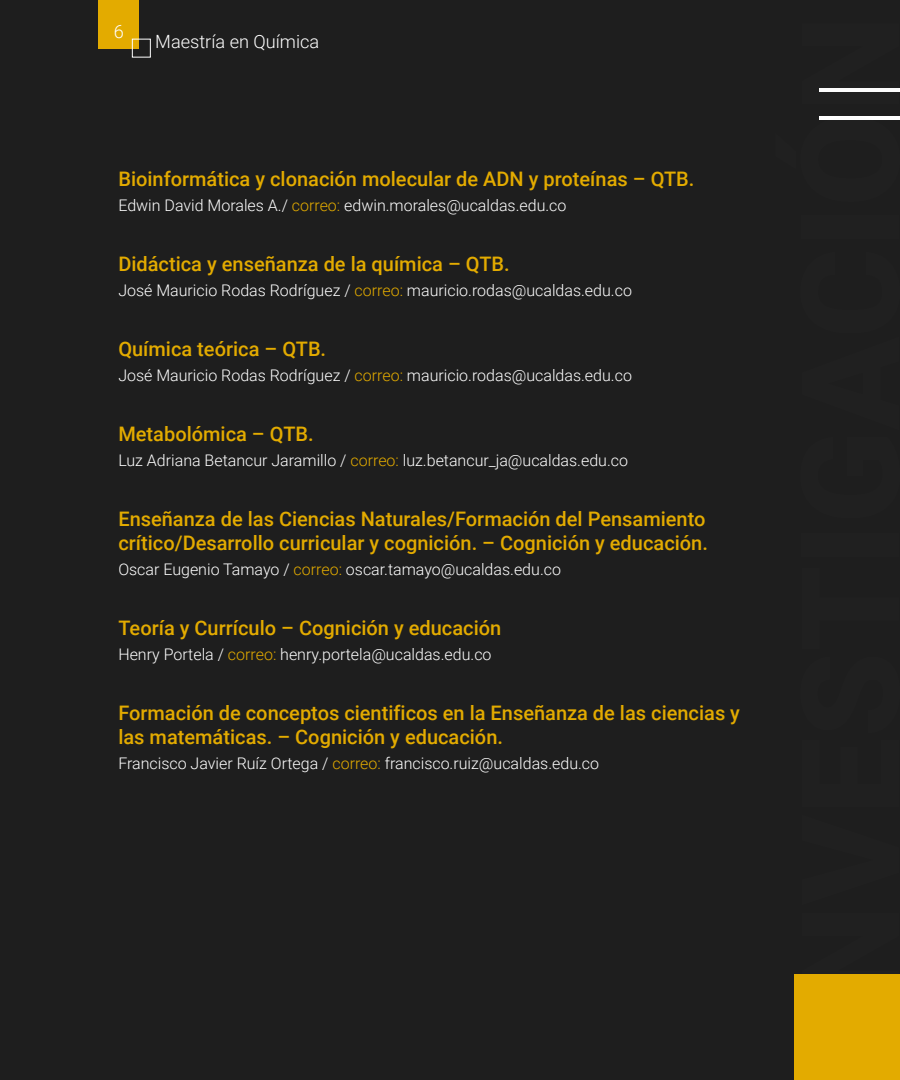
<style>
.page{position:relative;width:900px;height:1080px;background:#1e1e1e}
.page>*{position:absolute;margin:0;border:0;box-sizing:border-box;transform-origin:0 0}
.t1{font:500 20px/24px "Roboto";color:#e3ab00}
.t2{font:300 18.2px "Roboto";color:#fff}
.t3{font:300 16px "Roboto";color:#fff}
.s1{color:#e3ab00}
</style>
<div class="page">
<hr style="left:819px;top:88px;width:81px;height:4px;background:#fff">
<hr style="left:819px;top:116px;width:81px;height:4px;background:#fff">
<div style="left:98px;top:0;width:41px;height:48px;background:#e3ab00"></div>
<div style="left:132px;top:39px;width:19px;height:18px;border:1px solid #fff"></div>
<div style="left:794px;top:974px;width:106px;height:106px;background:#e3ab00"></div>
<p class="t2" style="left:114px;top:19px;width:12px">6</p>
<p class="t2" style="left:155px;top:29px;width:166px">Maestría en Química</p>
<p class="t1" style="left:118px;top:166px;width:578px">Bioinformática y clonación molecular de ADN y proteínas – QTB.</p>
<p class="t3" style="left:118px;top:194px;width:450px">Edwin David Morales A./ <span class="s1">correo:</span> edwin.morales@ucaldas.edu.co</p>
<p class="t1" style="left:118px;top:251px;width:393px">Didáctica y enseñanza de la química – QTB.</p>
<p class="t3" style="left:118px;top:279px;width:515px">José Mauricio Rodas Rodríguez / <span class="s1">correo:</span> mauricio.rodas@ucaldas.edu.co</p>
<p class="t1" style="left:118px;top:336px;width:209px">Química teórica – QTB.</p>
<p class="t3" style="left:118px;top:364px;width:515px">José Mauricio Rodas Rodríguez / <span class="s1">correo:</span> mauricio.rodas@ucaldas.edu.co</p>
<p class="t1" style="left:118px;top:421px;width:197px">Metabolómica – QTB.</p>
<p class="t3" style="left:118px;top:449px;width:511px">Luz Adriana Betancur Jaramillo / <span class="s1">correo:</span> luz.betancur_ja@ucaldas.edu.co</p>
<p class="t1" style="left:118px;top:506px;width:591px">Enseñanza de las Ciencias Naturales/Formación del Pensamiento crítico/Desarrollo curricular y cognición. – Cognición y educación.</p>
<p class="t3" style="left:118px;top:558px;width:444px">Oscar Eugenio Tamayo / <span class="s1">correo:</span> oscar.tamayo@ucaldas.edu.co</p>
<p class="t1" style="left:118px;top:615px;width:384px">Teoría y Currículo – Cognición y educación</p>
<p class="t3" style="left:118px;top:643px;width:375px">Henry Portela / <span class="s1">correo:</span> henry.portela@ucaldas.edu.co</p>
<p class="t1" style="left:118px;top:700px;width:623px">Formación de conceptos cientificos en la Enseñanza de las ciencias y las matemáticas. – Cognición y educación.</p>
<p class="t3" style="left:118px;top:752px;width:482px">Francisco Javier Ruíz Ortega / <span class="s1">correo:</span> francisco.ruiz@ucaldas.edu.co</p>
</div>
